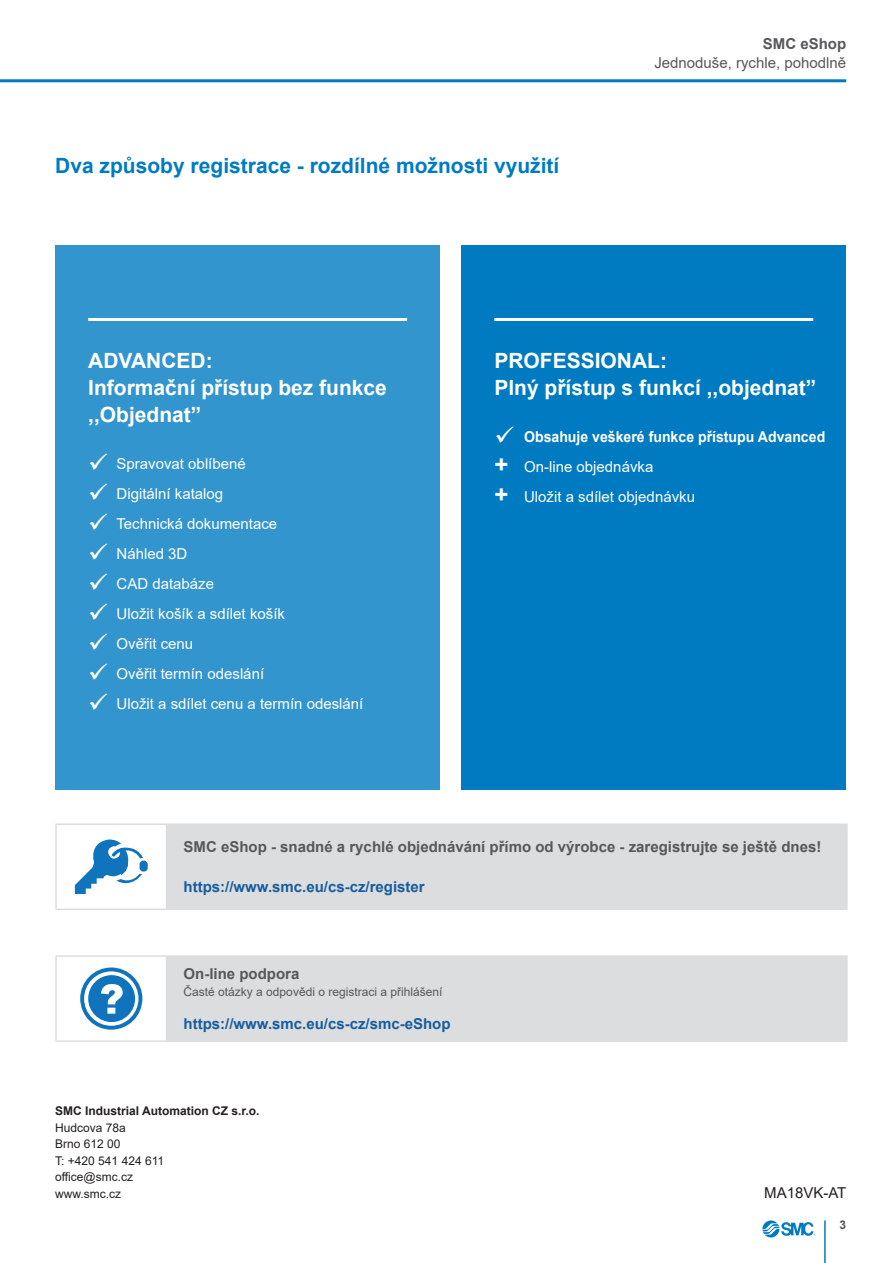
<style>
.page{position:relative;width:893px;height:1263px;background:#fff}
.page>*{position:absolute;margin:0;border:0;box-sizing:border-box;transform-origin:0 0}
.Table_title_text_7_5{font:700 21px/27px "Arial";color:#fff}
.Header_1{font:700 21px "Arial";color:#007bc2}
.Table_title_text_7_5-2{font:15px "Arial";color:#fff}
.Table_title_text_7_5-3{font:700 15px "Arial";color:#57585a}
.Table_title_text_7_5-4{font:700 15px "Arial";color:#175d9e}
.Table_title_text_7_5-5{font:700 15px "Arial";color:#fff;scale:.94 1}
.t1{font:15px "Arial";color:#57585a}
.Copytext_9_pt_Adress{font:15px "Arial";color:#231f20}
.Copytext_9_pt_Adress-2{font:12px "Arial";color:#231f20}
.Table_title_text_7_5-6{font:12px "Arial";color:#57585a}
.Copytext_9_pt_Adress-3{font:700 12px "Arial";color:#231f20}
.t2{font:700 12px "Arial";color:#57585a}
.s1{font-weight:700;font-size:24px}
</style>
<div class="page">
<svg style="left:762px;top:1220px;width:54px;height:17px"></svg>
<hr style="left:824px;top:1220px;width:2px;height:43px;background:#007bc2">
<hr style="left:0;top:79px;width:846px;height:3px;background:#007bc2">
<svg style="left:167px;top:825px;width:679px;height:215px;fill:#dcdddf"></svg>
<hr style="left:167px;top:908px;width:681px;height:2px;background:#dcdddf">
<hr style="left:167px;top:955px;width:681px;height:2px;background:#dcdddf">
<hr style="left:167px;top:1040px;width:681px;height:2px;background:#dcdddf">
<hr style="left:55px;top:823px;width:112px;height:2px;background:#dcdddf">
<hr style="left:55px;top:825px;width:2px;height:83px;background:#dcdddf">
<hr style="left:166px;top:825px;width:1px;height:83px;background:#dcdddf">
<hr style="left:55px;top:908px;width:112px;height:2px;background:#dcdddf">
<hr style="left:55px;top:955px;width:112px;height:2px;background:#dcdddf">
<hr style="left:55px;top:957px;width:2px;height:83px;background:#dcdddf">
<hr style="left:166px;top:957px;width:1px;height:83px;background:#dcdddf">
<hr style="left:55px;top:1040px;width:112px;height:2px;background:#dcdddf">
<hr style="left:167px;top:823px;width:681px;height:2px;background:#dcdddf">
<hr style="left:846px;top:825px;width:2px;height:83px;background:#dcdddf">
<hr style="left:846px;top:957px;width:2px;height:83px;background:#dcdddf">
<div style="left:140px;top:861px;width:8px;height:10px;background:#1074bc;border-radius:3px"></div>
<svg style="left:75px;top:839px;width:68px;height:55px"></svg>
<svg style="left:80px;top:967px;width:62px;height:63px"></svg>
<div style="left:55px;top:245px;width:385px;height:544px;background:#3395ce"></div>
<div style="left:461px;top:245px;width:385px;height:544px;background:#007bc2"></div>
<hr style="left:88px;top:318px;width:319px;height:3px;background:#fff">
<hr style="left:494px;top:318px;width:319px;height:3px;background:#fff">
<p class="Header_1" style="left:55px;top:150px;width:506px">Dva způsoby registrace - rozdílné možnosti využití</p>
<p class="Table_title_text_7_5-3" style="left:763px;top:33px;width:85px">SMC eShop</p>
<p class="t1" style="left:654px;top:52px;width:193px">Jednoduše, rychle, pohodlně</p>
<p class="Table_title_text_7_5" style="left:88px;top:347px;width:300px">ADVANCED:<br>Informační přístup bez funkce ,,Objednat”</p>
<p class="Table_title_text_7_5-2" style="left:88px;top:453px;width:159px">✓ Spravovat oblíbené</p>
<p class="Table_title_text_7_5-2" style="left:88px;top:483px;width:137px">✓ Digitální katalog</p>
<p class="Table_title_text_7_5-2" style="left:88px;top:513px;width:191px">✓ Technická dokumentace</p>
<p class="Table_title_text_7_5-2" style="left:88px;top:543px;width:101px">✓ Náhled 3D</p>
<p class="Table_title_text_7_5-2" style="left:88px;top:573px;width:127px">✓ CAD databáze</p>
<p class="Table_title_text_7_5-2" style="left:88px;top:603px;width:198px">✓ Uložit košík a sdílet košík</p>
<p class="Table_title_text_7_5-2" style="left:88px;top:633px;width:107px">✓ Ověřit cenu</p>
<p class="Table_title_text_7_5-2" style="left:88px;top:663px;width:177px">✓ Ověřit termín odeslání</p>
<p class="Table_title_text_7_5-2" style="left:88px;top:693px;width:277px">✓ Uložit a sdílet cenu a termín odeslání</p>
<p class="Table_title_text_7_5" style="left:494px;top:347px;width:324px">PROFESSIONAL:<br>Plný přístup s funkcí ,,objednat”</p>
<p class="Table_title_text_7_5-5" style="left:494px;top:426px;width:354px">✓ Obsahuje veškeré funkce přístupu Advanced</p>
<p class="Table_title_text_7_5-2" style="left:494px;top:456px;width:160px"><span class="s1">+</span> On-line objednávka</p>
<p class="Table_title_text_7_5-2" style="left:494px;top:486px;width:202px"><span class="s1">+</span> Uložit a sdílet objednávku</p>
<p class="Table_title_text_7_5-3" style="left:184px;top:836px;width:639px">SMC eShop - snadné a rychlé objednávání přímo od výrobce - zaregistrujte se ještě dnes!</p>
<p class="Table_title_text_7_5-4" style="left:184px;top:877px;width:243px">https://www.smc.eu/cs-cz/register</p>
<p class="Table_title_text_7_5-3" style="left:184px;top:963px;width:117px">On-line podpora</p>
<p class="Table_title_text_7_5-6" style="left:184px;top:983px;width:260px">Časté otázky a odpovědi o registraci a přihlášení</p>
<p class="Table_title_text_7_5-4" style="left:184px;top:1013px;width:268px">https://www.smc.eu/cs-cz/smc-eShop</p>
<p class="Copytext_9_pt_Adress-3" style="left:55px;top:1103px;width:206px">SMC Industrial Automation CZ s.r.o.</p>
<p class="Copytext_9_pt_Adress-2" style="left:55px;top:1119px;width:72px">Hudcova 78a</p>
<p class="Copytext_9_pt_Adress-2" style="left:55px;top:1136px;width:67px">Brno 612 00</p>
<p class="Copytext_9_pt_Adress-2" style="left:55px;top:1152px;width:110px">T: +420 541 424 611</p>
<p class="Copytext_9_pt_Adress-2" style="left:55px;top:1169px;width:79px">office@smc.cz</p>
<p class="Copytext_9_pt_Adress-2" style="left:55px;top:1185px;width:68px">www.smc.cz</p>
<p class="Copytext_9_pt_Adress" style="left:764px;top:1183px;width:84px">MA18VK-AT</p>
<p class="t2" style="left:839px;top:1216px;width:8px">3</p>
</div>
